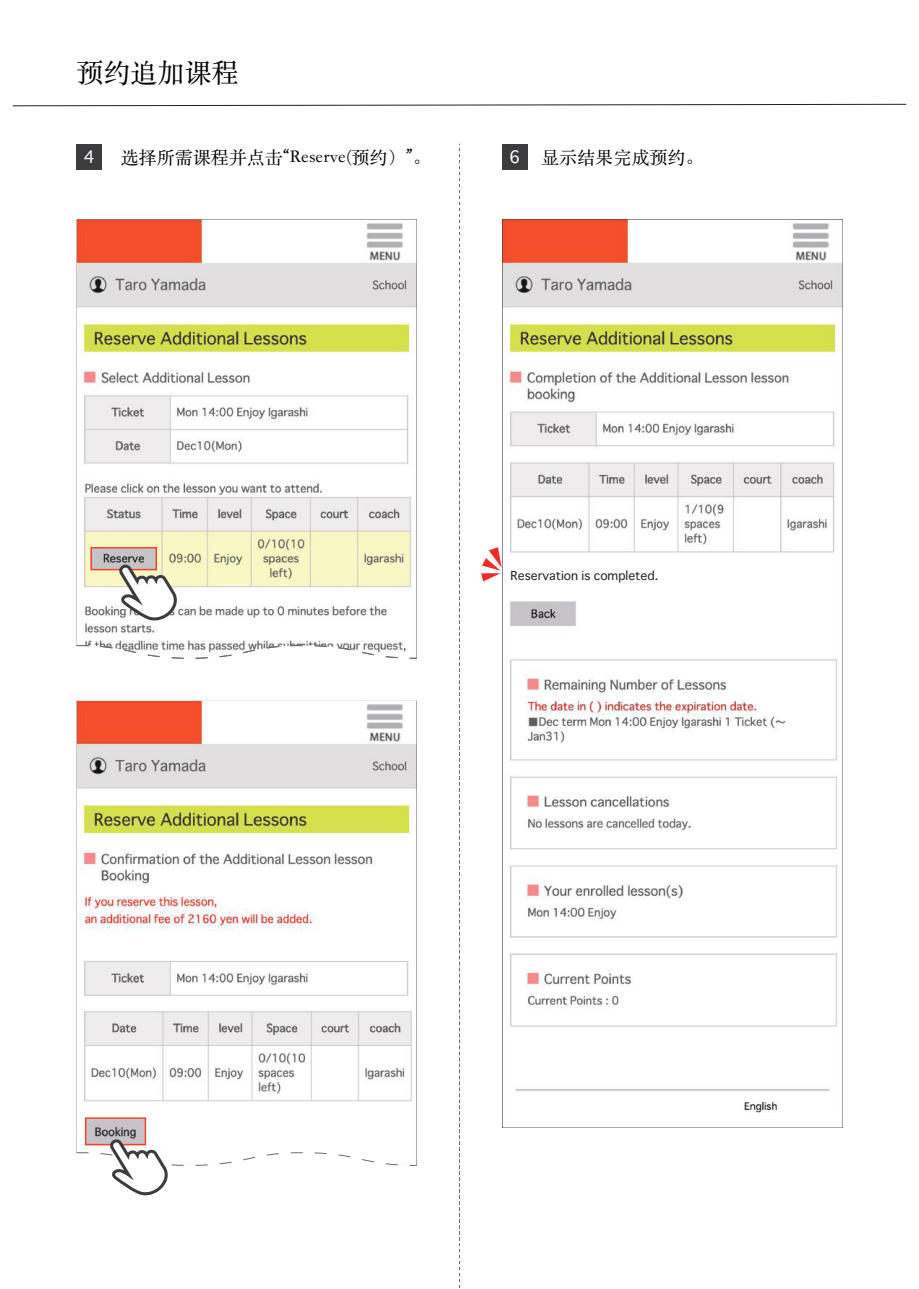
<style>
.page{position:relative;width:919px;height:1289px;background:#fff}
.page>*{position:absolute;margin:0;border:0;box-sizing:border-box;transform-origin:0 0}
.t1{font:27px "ST Songti SC Regular";color:#000}
.t2{font:18px "ST Songti SC Regular";color:#000}
.t3{font:16.5px "Osaka";color:#fff}
.t4{font:12px "Osaka";color:#241f1f}
</style>
<div class="page">
<img style="left:77px;top:700px;width:340px;height:438px">
<img style="left:77px;top:219px;width:340px;height:425px">
<svg style="left:76px;top:644px;width:341px;height:15px"></svg>
<div style="left:90px;top:547px;width:67px;height:23px;border:2px solid #f2412c"></div>
<div style="left:85px;top:1117px;width:61px;height:28px;border:2px solid #f2412c"></div>
<img style="left:502px;top:219px;width:340px;height:908px">
<div style="left:77px;top:144px;width:25px;height:25px;background:#3c3b3d"></div>
<div style="left:502px;top:144px;width:25px;height:25px;background:#3c3b3d"></div>
<svg style="left:12px;top:104px;width:894px;height:3px"></svg>
<svg style="left:459px;top:144px;width:1px;height:1144px"></svg>
<svg style="left:481px;top:547px;width:20px;height:34px"></svg>
<svg style="left:118px;top:563px;width:59px;height:57px"></svg>
<svg style="left:76px;top:1138px;width:341px;height:57px"></svg>
<div style="left:507px;top:566px;width:157px;height:19px;background:#fff"></div>
<h1 class="t1" style="left:77px;top:56px;width:164px">预约追加课程</h1>
<p class="t2" style="left:121px;top:146px;width:311px">选择所需课程并点击“Reserve(预约）”。</p>
<p class="t2" style="left:541px;top:146px;width:163px">显示结果完成预约。</p>
<p class="t3" style="left:83px;top:146px;width:13px">4</p>
<p class="t3" style="left:509px;top:146px;width:13px">6</p>
<p class="t4" style="left:510px;top:568px;width:149px">Reservation is completed.</p>
</div>
